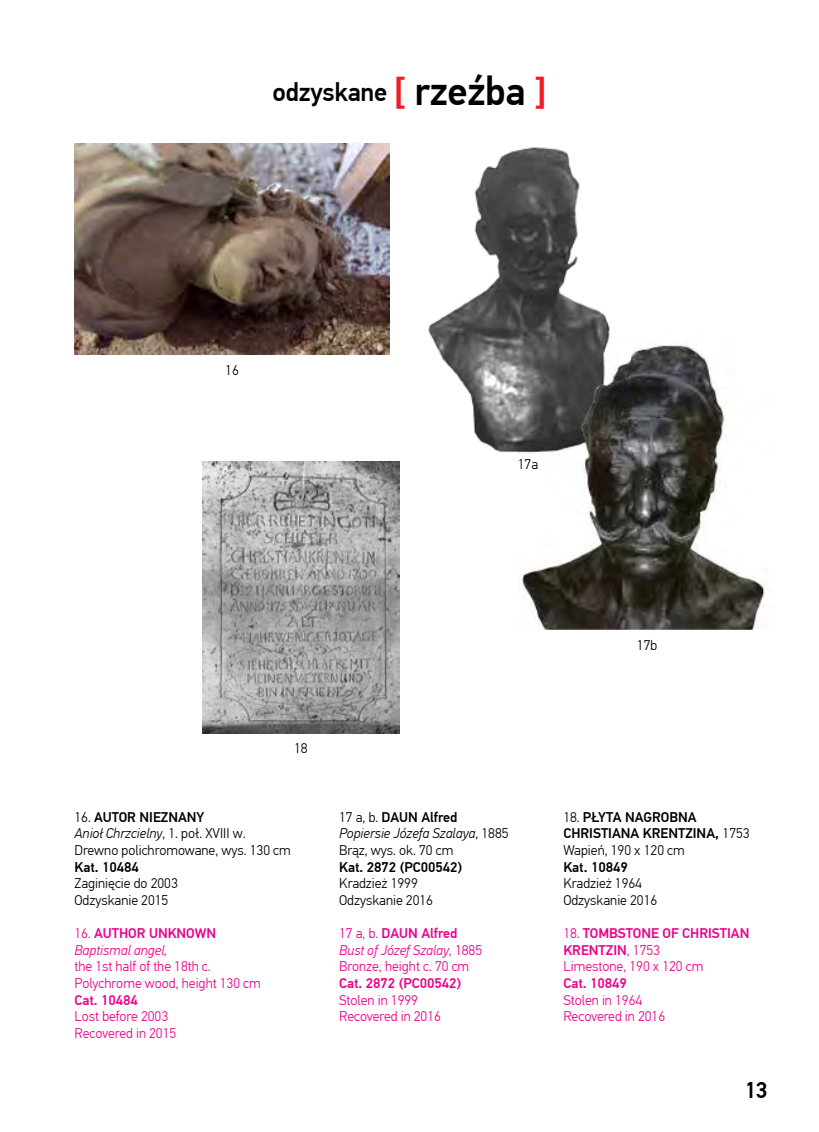
<style>
.page{position:relative;width:819px;height:1132px;background:#fff}
.page>*{position:absolute;margin:0;border:0;box-sizing:border-box;transform-origin:0 0}
.t1{font:500 26.25px "PF Din Text Pro";letter-spacing:-.01em;color:#000}
.t2{font:500 22.75px "PF Din Text Pro";color:#000}
.t3{font:300 14px/16.6px "PF Din Text Pro";color:#000}
.t4{font:300 14px/16.6px "PF Din Text Pro";color:#ec008c}
.t5{font:500 14px/16.6px "PF Din Text Pro";color:#000}
.t6{font:500 14px/16.6px "PF Din Text Pro";color:#ec008c}
.t7{font:italic 300 14px/16.6px "PF Din Text Pro";color:#ec008c}
.s1{font-size:40.25px;color:#ed1d24}
.s2{font-size:40.25px}
.s3{font-weight:500}
.s4{font-style:italic}
.s5{font-style:normal}
.s6{font-weight:500;font-style:normal}
.s7{font-weight:300}
</style>
<div class="page">
<img style="left:74px;top:144px;width:315px;height:210px">
<img style="left:428px;top:147px;width:182px;height:306px">
<img style="left:521px;top:345px;width:250px;height:284px">
<img style="left:518px;top:333px;width:112px;height:128px">
<img style="left:202px;top:461px;width:197px;height:271px">
<h1 class="t1" style="left:272px;top:76px;width:276px">odzyskane <span class="s1">[</span> <span class="s2">rzeźba</span> <span class="s1">]</span></h1>
<p class="t3" style="left:225px;top:362px;width:15px">16</p>
<p class="t3" style="left:518px;top:455px;width:22px">17a</p>
<p class="t3" style="left:294px;top:740px;width:15px">18</p>
<p class="t3" style="left:74px;top:808px;width:218px">16. <span class="s3">AUTOR NIEZNANY<br></span><span class="s4">Anioł Chrzcielny</span>, 1. poł. XVIII w.<br>Drewno polichromowane, wys. 130 cm</p>
<p class="t5" style="left:74px;top:858px;width:66px">Kat. 10484</p>
<p class="t3" style="left:74px;top:875px;width:105px">Zaginięcie do 2003<br>Odzyskanie 2015</p>
<p class="t7" style="left:74px;top:925px;width:143px"><span class="s5">16.</span> <span class="s6">AUTHOR UNKNOWN<br></span>Baptismal angel,</p>
<p class="t4" style="left:74px;top:958px;width:188px">the 1st half of the 18th c.<br>Polychrome wood, height 130 cm</p>
<p class="t6" style="left:74px;top:991px;width:65px">Cat. 10484</p>
<p class="t4" style="left:74px;top:1008px;width:103px">Lost before 2003<br>Recovered in 2015</p>
<p class="t3" style="left:339px;top:808px;width:171px">17 a, b. <span class="s3">DAUN Alfred<br></span><span class="s4">Popiersie Józefa Szalaya</span>, 1885<br>Brąz, wys. ok. 70 cm</p>
<p class="t5" style="left:339px;top:858px;width:124px">Kat. 2872 (PC00542)</p>
<p class="t3" style="left:339px;top:875px;width:95px">Kradzież 1999<br>Odzyskanie 2016</p>
<p class="t4" style="left:339px;top:925px;width:144px">17 a, b. <span class="s3">DAUN Alfred<br></span><span class="s4">Bust of Józef Szalay</span>, 1885<br>Bronze, height c. 70 cm</p>
<p class="t6" style="left:339px;top:974px;width:123px">Cat. 2872 (PC00542)</p>
<p class="t4" style="left:339px;top:991px;width:103px">Stolen in 1999<br>Recovered in 2016</p>
<p class="t3" style="left:637px;top:637px;width:22px">17b</p>
<p class="t5" style="left:563px;top:808px;width:188px"><span class="s7">18.</span> PŁYTA NAGROBNA<br>CHRISTIANA KRENTZINA, <span class="s7">1753<br>Wapień, 190 x 120 cm</span></p>
<p class="t5" style="left:563px;top:858px;width:66px">Kat. 10849</p>
<p class="t3" style="left:563px;top:875px;width:95px">Kradzież 1964<br>Odzyskanie 2016</p>
<p class="t6" style="left:563px;top:924px;width:187px"><span class="s7">18.</span> TOMBSTONE OF CHRISTIAN<br>KRENTZIN<span class="s7">, 1753<br>Limestone, 190 x 120 cm</span></p>
<p class="t6" style="left:563px;top:974px;width:65px">Cat. 10849</p>
<p class="t4" style="left:563px;top:991px;width:103px">Stolen in 1964<br>Recovered in 2016</p>
<h2 class="t2" style="left:744px;top:1076px;width:24px">13</h2>
</div>
